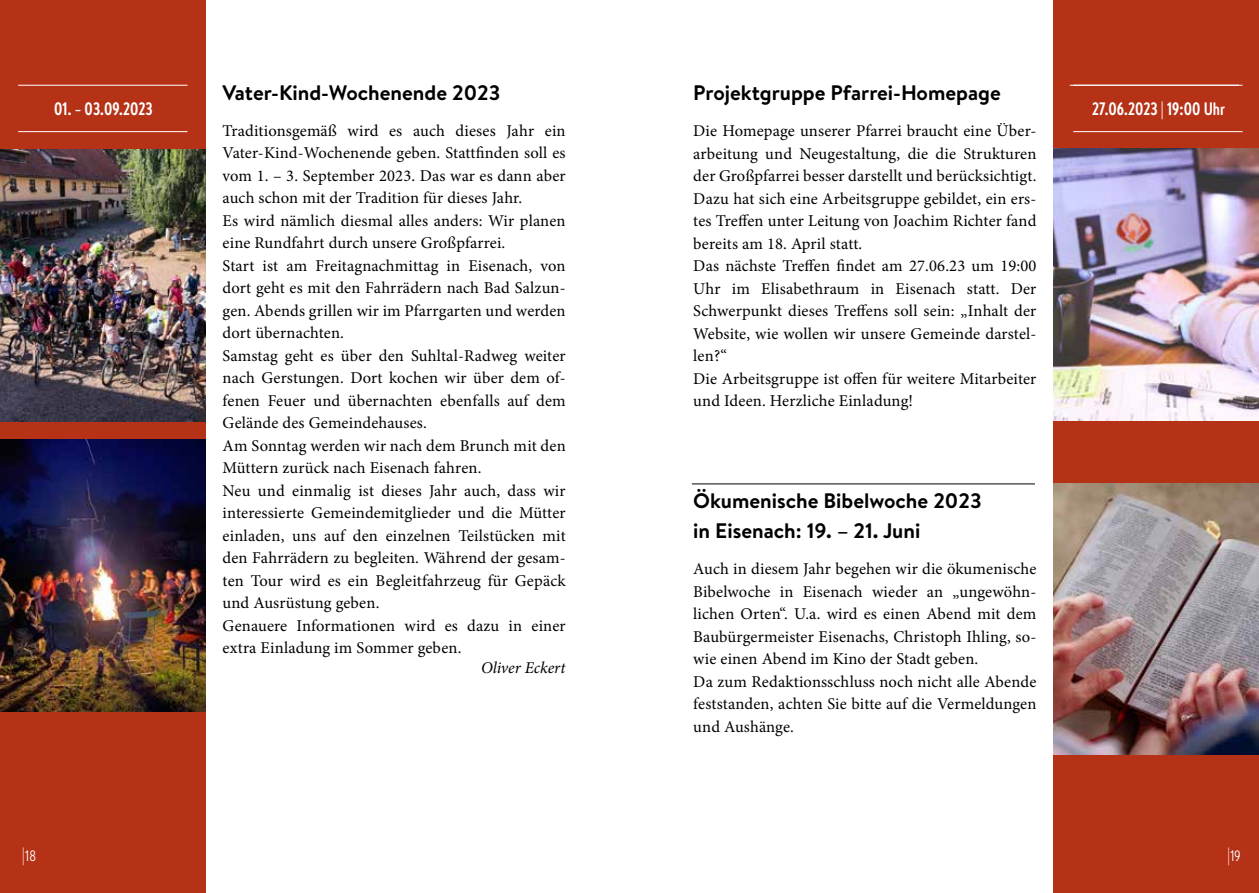
<style>
.page{position:relative;width:1259px;height:893px;background:#fff}
.page>*{position:absolute;margin:0;border:0;box-sizing:border-box;transform-origin:0 0}
.t1{font:700 21px/30px "Brandon Text";color:#000}
.t2{font:700 18px "Brandon Text Cond";letter-spacing:.005em;color:#fff}
.t3{font:16.5px/22.5px "Minion Pro";letter-spacing:.01em;color:#000}
.t4{font:italic 16.5px "Minion Pro";color:#000}
.t5{font:15px "Brandon Text Cond";color:#fff}
.s1{font-size:18px}
</style>
<div class="page">
<div style="left:0;top:0;width:206px;height:893px;background:#b53217"></div>
<div style="left:1053px;top:0;width:206px;height:893px;background:#b53217"></div>
<img style="left:0;top:150px;width:206px;height:271px">
<img style="left:0;top:439px;width:206px;height:272px">
<hr style="left:18px;top:85px;width:169px;height:1px;background:#fff">
<hr style="left:18px;top:131px;width:169px;height:1px;background:#fff">
<hr style="left:692px;top:484px;width:343px;height:1px;background:#000">
<hr style="left:1069px;top:85px;width:170px;height:1px;background:#fff">
<img style="left:1053px;top:149px;width:206px;height:271px">
<img style="left:1053px;top:483px;width:206px;height:272px">
<hr style="left:1073px;top:85px;width:169px;height:1px;background:#fff">
<hr style="left:1073px;top:131px;width:169px;height:1px;background:#fff">
<p class="t2" style="left:54px;top:96px;width:100px">01. – 03.09.2023</p>
<p class="t1" style="left:223px;top:77px;width:279px">Vater-Kind-Wochenende 2023</p>
<p class="t3" style="left:223px;top:119px;width:345px">Traditionsgemäß wird es auch dieses Jahr ein Vater-Kind-Wochenende geben. Stattfinden soll es vom 1. – 3. September 2023. Das war es dann aber auch schon mit der Tradition für dieses Jahr.<br>Es wird nämlich diesmal alles anders: Wir planen eine Rundfahrt durch unsere Großpfarrei.<br>Start ist am Freitagnachmittag in Eisenach, von dort geht es mit den Fahrrädern nach Bad Salzun&shy;gen. Abends grillen wir im Pfarrgarten und werden dort übernachten.<br>Samstag geht es über den Suhltal-Radweg weiter nach Gerstungen. Dort kochen wir über dem of&shy;fenen Feuer und übernachten ebenfalls auf dem Gelände des Gemeindehauses.<br>Am Sonntag werden wir nach dem Brunch mit den Müttern zurück nach Eisenach fahren.<br>Neu und einmalig ist dieses Jahr auch, dass wir interessierte Gemeindemitglieder und die Mütter einladen, uns auf den einzelnen Teilstücken mit den Fahrrädern zu begleiten. Während der gesam&shy;ten Tour wird es ein Begleitfahrzeug für Gepäck und Ausrüstung geben.<br>Genauere Informationen wird es dazu in einer extra Einladung im Sommer geben.</p>
<p class="t4" style="left:481px;top:657px;width:86px">Oliver Eckert</p>
<p class="t1" style="left:693px;top:77px;width:309px">Projektgruppe Pfarrei-Homepage</p>
<p class="t3" style="left:693px;top:120px;width:345px">Die Homepage unserer Pfarrei braucht eine Über&shy;arbeitung und Neugestaltung, die die Strukturen der Großpfarrei besser darstellt und berücksichtigt.<br>Dazu hat sich eine Arbeitsgruppe gebildet, ein ers&shy;tes Treffen unter Leitung von Joachim Richter fand bereits am 18. April statt.<br>Das nächste Treffen findet am 27.06.23 um 19:00<br>Uhr im Elisabethraum in Eisenach statt. Der Schwerpunkt dieses Treffens soll sein: „Inhalt der Website, wie wollen wir unsere Gemeinde darstel&shy;len?“<br>Die Arbeitsgruppe ist offen für weitere Mitarbeiter und Ideen. Herzliche Einladung!</p>
<p class="t1" style="left:693px;top:486px;width:290px">Ökumenische Bibelwoche 2023 in Eisenach: 19. – 21. Juni</p>
<p class="t3" style="left:693px;top:558px;width:345px">Auch in diesem Jahr begehen wir die ökumenische Bibelwoche in Eisenach wieder an „ungewöhn&shy;lichen Orten“. U.a. wird es einen Abend mit dem Baubürgermeister Eisenachs, Christoph Ihling, so&shy;wie einen Abend im Kino der Stadt geben.<br>Da zum Redaktionsschluss noch nicht alle Abende feststanden, achten Sie bitte auf die Vermeldungen und Aushänge.</p>
<p class="t2" style="left:1092px;top:96px;width:134px">27.06.2023 | 19:00 Uhr</p>
<p class="t5" style="left:22px;top:846px;width:16px"><span class="s1">|</span>18</p>
<p class="t5" style="left:1227px;top:846px;width:15px"><span class="s1">|</span>19</p>
</div>
